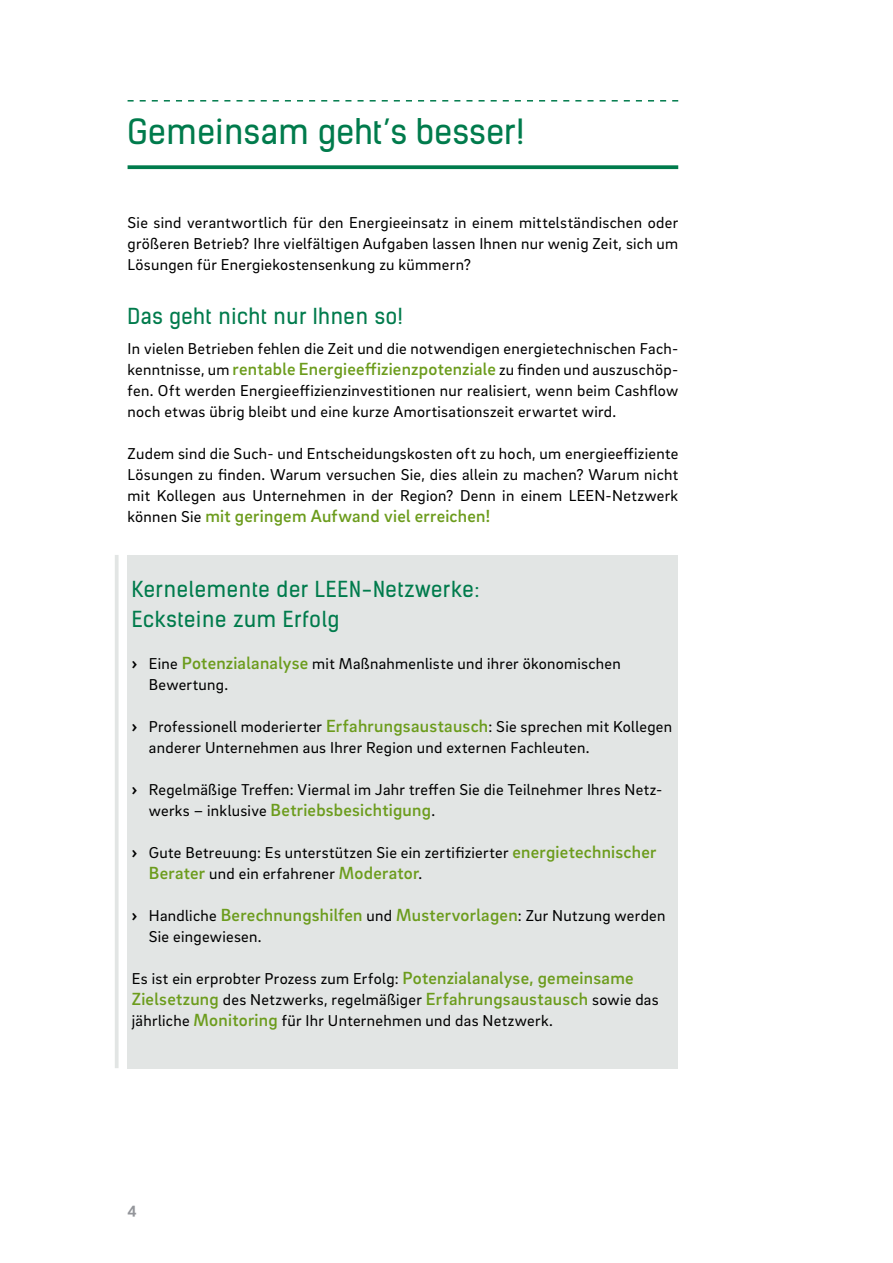
<style>
.page{position:relative;width:893px;height:1263px;background:#fff}
.page>*{position:absolute;margin:0;border:0;box-sizing:border-box;transform-origin:0 0}
.t1{font:33px "Kelson Sans";letter-spacing:.015em;color:#007b4c}
.t2{font:21px/30px "Kelson Sans";letter-spacing:.035em;color:#007b4c}
.t3{font:500 18px "Brix Sans";letter-spacing:.015em;color:#6c9c1d}
.t4{font:16.2px/21px "Brix Sans";letter-spacing:.02em;color:#000}
.t5{font:700 16.2px "Brix Sans";color:#93959a}
.s1{font-weight:500;font-size:18px;color:#6c9c1d}
.s2{font-weight:400;font-size:16.2px;color:#000}
.s3{font-weight:700}
.s4{font-weight:700;font-size:16.2px;color:#000}
</style>
<div class="page">
<div style="left:128px;top:555px;width:550px;height:513px;background:#e2e5e4"></div>
<hr style="left:115px;top:555px;width:4px;height:513px;background:#e2e5e4">
<svg style="left:128px;top:100px;width:550px;height:2px"></svg>
<svg style="left:128px;top:165px;width:550px;height:4px;background:#14855a"></svg>
<h1 class="t1" style="left:128px;top:111px;width:398px">Gemeinsam geht’s besser!</h1>
<p class="t4" style="left:128px;top:211px;width:552px;text-align:justify">Sie sind verantwortlich für den Energieeinsatz in einem mittelständischen oder größeren Betrieb? Ihre vielfältigen Aufgaben lassen Ihnen nur wenig Zeit, sich um Lösungen für Energiekostensenkung zu kümmern?</p>
<p class="t2" style="left:128px;top:301px;width:277px">Das geht nicht nur Ihnen so!</p>
<p class="t4" style="left:128px;top:337px;width:552px;text-align:justify">In vielen Betrieben fehlen die Zeit und die notwendigen energietechnischen Fach&shy;kenntnisse, um <span class="s1">rentable Energieeffizienzpotenziale</span> zu finden und auszuschöp&shy;fen. Oft werden Energieeffizienzinvestitionen nur realisiert, wenn beim Cashflow noch etwas übrig bleibt und eine kurze Amortisationszeit erwartet wird.</p>
<p class="t4" style="left:128px;top:442px;width:552px;text-align:justify">Zudem sind die Such- und Entscheidungskosten oft zu hoch, um energieeffiziente Lösungen zu finden. Warum versuchen Sie, dies allein zu machen? Warum nicht mit Kollegen aus Unternehmen in der Region? Denn in einem LEEN-Netzwerk</p>
<p class="t3" style="left:128px;top:504px;width:364px"><span class="s2">können Sie</span> mit geringem Aufwand viel erreichen!</p>
<p class="t2" style="left:132px;top:574px;width:349px">Kernelemente der LEEN-Netzwerke:<br>Ecksteine zum Erfolg</p>
<p class="t4" style="left:149px;top:652px;width:473px;text-indent:-17px"><span class="s3">›</span> Eine <span class="s1">Potenzialanalyse</span> mit Maßnahmenliste und ihrer ökonomischen<br>Bewertung.</p>
<p class="t4" style="left:149px;top:715px;width:525px;text-indent:-17px"><span class="s3">›</span> Professionell moderierter <span class="s1">Erfahrungsaustausch</span>: Sie sprechen mit Kollegen anderer Unternehmen aus Ihrer Region und externen Fachleuten.</p>
<p class="t4" style="left:132px;top:778px;width:532px"><span class="s3">›</span> Regelmäßige Treffen: Viermal im Jahr treffen Sie die Teilnehmer Ihres Netz-</p>
<p class="t3" style="left:149px;top:798px;width:288px"><span class="s2">werks – inklusive</span> Betriebsbesichtigung<span class="s2">.</span></p>
<p class="t4" style="left:149px;top:841px;width:509px;text-indent:-17px"><span class="s3">›</span> Gute Betreuung: Es unterstützen Sie ein zertifizierter <span class="s1">energietechnischer<br>Berater</span> und ein erfahrener <span class="s1">Moderator</span>.</p>
<p class="t3" style="left:132px;top:903px;width:535px"><span class="s4">›</span> <span class="s2">Handliche</span> Berechnungshilfen <span class="s2">und</span> Mustervorlagen<span class="s2">: Zur Nutzung werden</span></p>
<p class="t4" style="left:149px;top:925px;width:114px">Sie eingewiesen.</p>
<p class="t4" style="left:132px;top:967px;width:528px">Es ist ein erprobter Prozess zum Erfolg: <span class="s1">Potenzialanalyse, gemeinsame<br>Zielsetzung</span> des Netzwerks, regelmäßiger <span class="s1">Erfahrungsaustausch</span> sowie das jährliche <span class="s1">Monitoring</span> für Ihr Unternehmen und das Netzwerk.</p>
<p class="t5" style="left:128px;top:1199px;width:11px">4</p>
</div>
